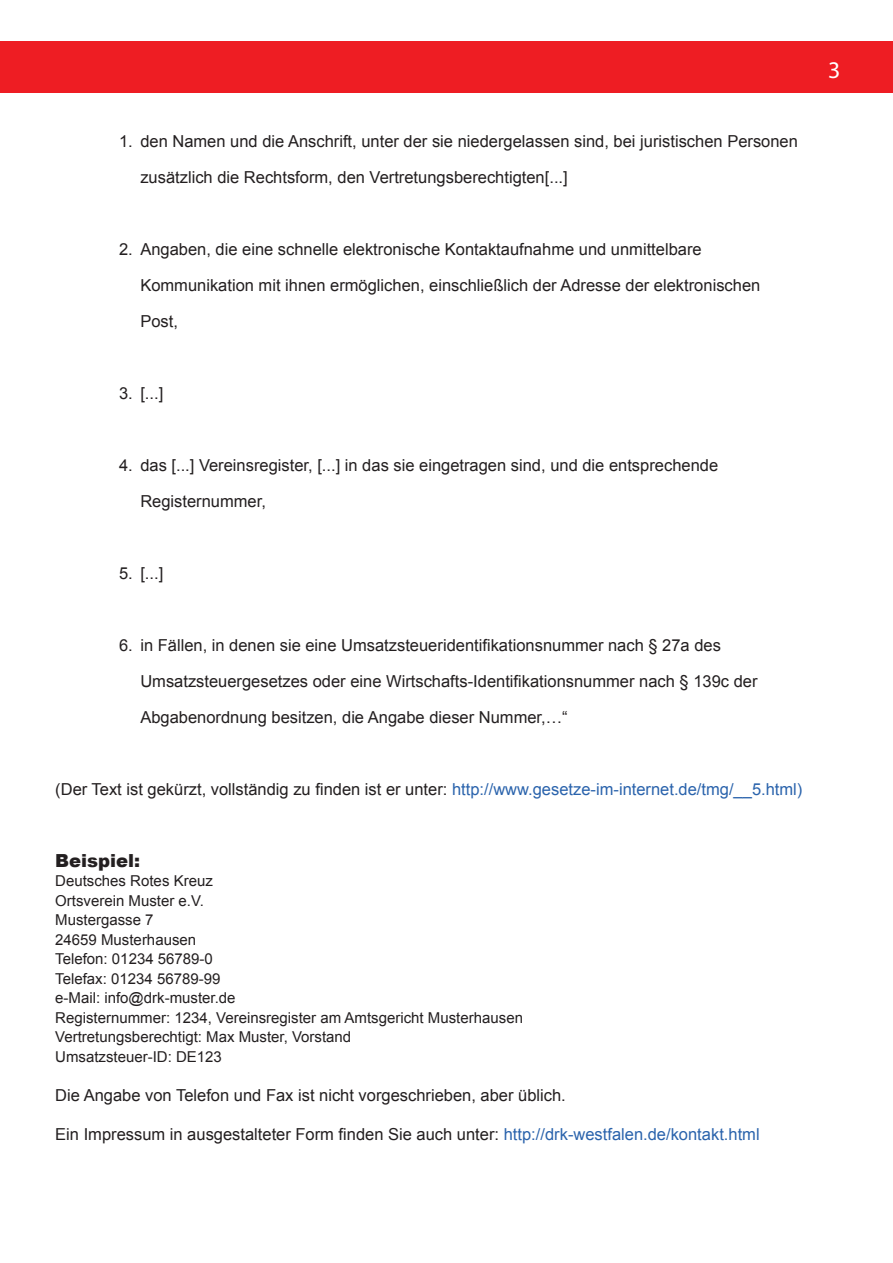
<style>
.page{position:relative;width:893px;height:1263px;background:#fff}
.page>*{position:absolute;margin:0;border:0;box-sizing:border-box;transform-origin:0 0}
.t1{font:24px "Myriad Pro";color:#fff}
.t2{font:900 18px "Arial";color:#231f20}
.t3{font:16.5px/36px "Arial";color:#231f20}
.t4{font:15px/19.5px "Arial";color:#231f20}
.s1{color:#2a63ac}
</style>
<div class="page">
<div style="left:0;top:41px;width:893px;height:52px;background:#ee1d23"></div>
<p class="t3" style="left:140px;top:123px;width:659px;text-indent:-21px">1. den Namen und die Anschrift, unter der sie niedergelassen sind, bei juristischen Personen zusätzlich die Rechtsform, den Vertretungsberechtigten[...]</p>
<p class="t3" style="left:140px;top:231px;width:621px;text-indent:-21px">2. Angaben, die eine schnelle elektronische Kontaktaufnahme und unmittelbare<br>Kommunikation mit ihnen ermöglichen, einschließlich der Adresse der elektronischen<br>Post,</p>
<p class="t3" style="left:119px;top:375px;width:46px">3. [...]</p>
<p class="t3" style="left:140px;top:447px;width:579px;text-indent:-21px">4. das [...] Vereinsregister, [...] in das sie eingetragen sind, und die entsprechende<br>Registernummer,</p>
<p class="t3" style="left:119px;top:555px;width:46px">5. [...]</p>
<p class="t3" style="left:140px;top:627px;width:619px;text-indent:-21px">6. in Fällen, in denen sie eine Umsatzsteueridentifikationsnummer nach § 27a des<br>Umsatzsteuergesetzes oder eine Wirtschafts-Identifikationsnummer nach § 139c der<br>Abgabenordnung besitzen, die Angabe dieser Nummer,…“</p>
<p class="t3" style="left:55px;top:771px;width:749px">(Der Text ist gekürzt, vollständig zu finden ist er unter: <span class="s1">http://www.gesetze-im-internet.de/tmg/__5.html)</span></p>
<p class="t2" style="left:55px;top:847px;width:86px">Beispiel:</p>
<p class="t4" style="left:55px;top:871px;width:469px">Deutsches Rotes Kreuz<br>Ortsverein Muster e.V.<br>Mustergasse 7<br>24659 Musterhausen<br>Telefon: 01234 56789-0<br>Telefax: 01234 56789-99<br>e-Mail: info@drk-muster.de<br>Registernummer: 1234, Vereinsregister am Amtsgericht Musterhausen<br>Vertretungsberechtigt: Max Muster, Vorstand<br>Umsatzsteuer-ID: DE123</p>
<p class="t3" style="left:55px;top:1077px;width:512px">Die Angabe von Telefon und Fax ist nicht vorgeschrieben, aber üblich.</p>
<p class="t3" style="left:55px;top:1116px;width:706px">Ein Impressum in ausgestalteter Form finden Sie auch unter: <span class="s1">http://drk-westfalen.de/kontakt.html</span></p>
<h1 class="t1" style="left:828px;top:55px;width:14px">3</h1>
</div>
